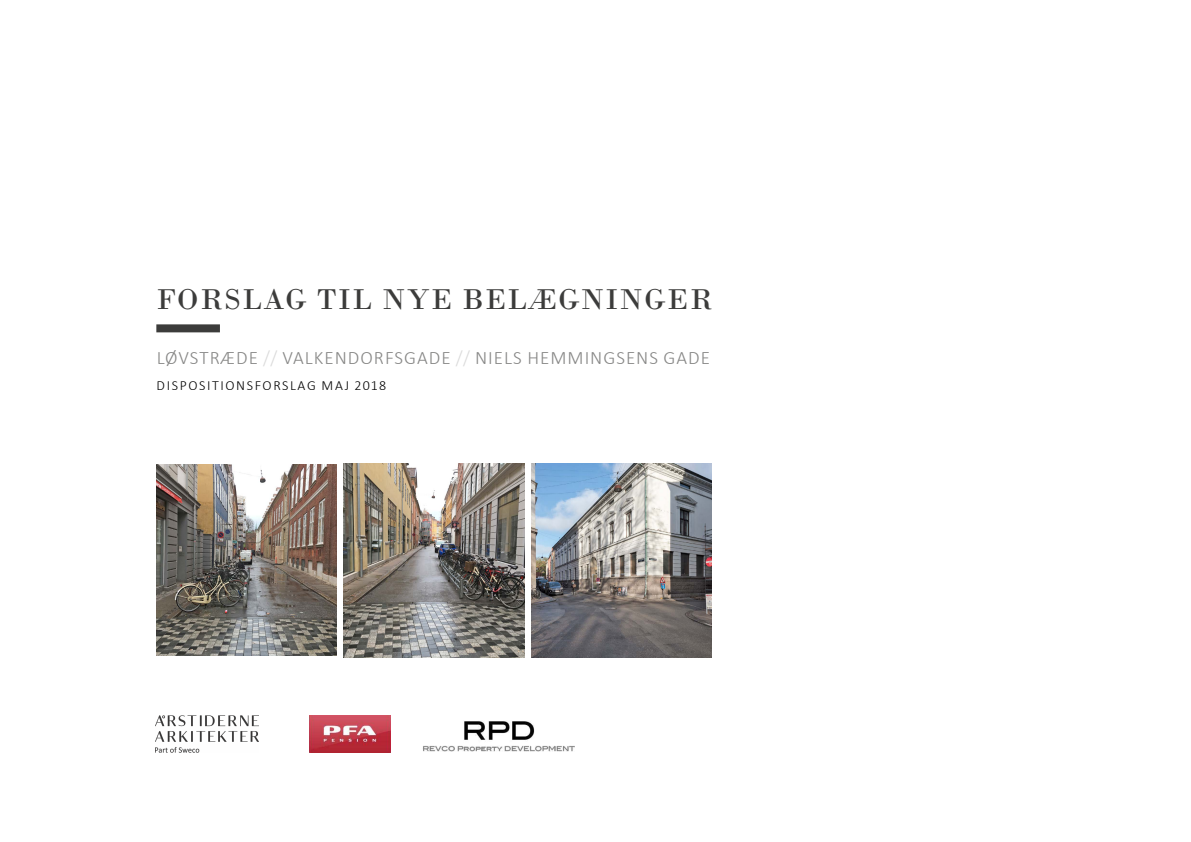
<style>
.page{position:relative;width:1191px;height:842px;background:#fff}
.page>*{position:absolute;margin:0;border:0;box-sizing:border-box;transform-origin:0 0}
.t1{font:30.1px "Bodoni";letter-spacing:.05em;color:#3c3c3b}
.t2{font:300 19px "Calibri";letter-spacing:.05em;color:#878786}
.t3{font:300 14px "Calibri";letter-spacing:.115em;color:#000}
.s1{color:#dadada}
</style>
<div class="page">
<img style="left:344px;top:464px;width:180px;height:194px">
<img style="left:531px;top:464px;width:180px;height:194px">
<img style="left:156px;top:465px;width:181px;height:191px">
<div style="left:156px;top:324px;width:64px;height:8px;background:#3c3c3b"></div>
<img style="left:376px;top:721px;width:199px;height:32px">
<img style="left:309px;top:715px;width:82px;height:37px">
<img style="left:156px;top:715px;width:102px;height:37px">
<h1 class="t1" style="left:156px;top:286px;width:558px">FORSLAG TIL NYE BELÆGNINGER</h1>
<p class="t2" style="left:157px;top:348px;width:555px">LØVSTRÆDE <span class="s1">//</span> VALKENDORFSGADE <span class="s1">//</span> NIELS HEMMINGSENS GADE</p>
<p class="t3" style="left:157px;top:379px;width:231px">DISPOSITIONSFORSLAG MAJ 2018</p>
</div>
